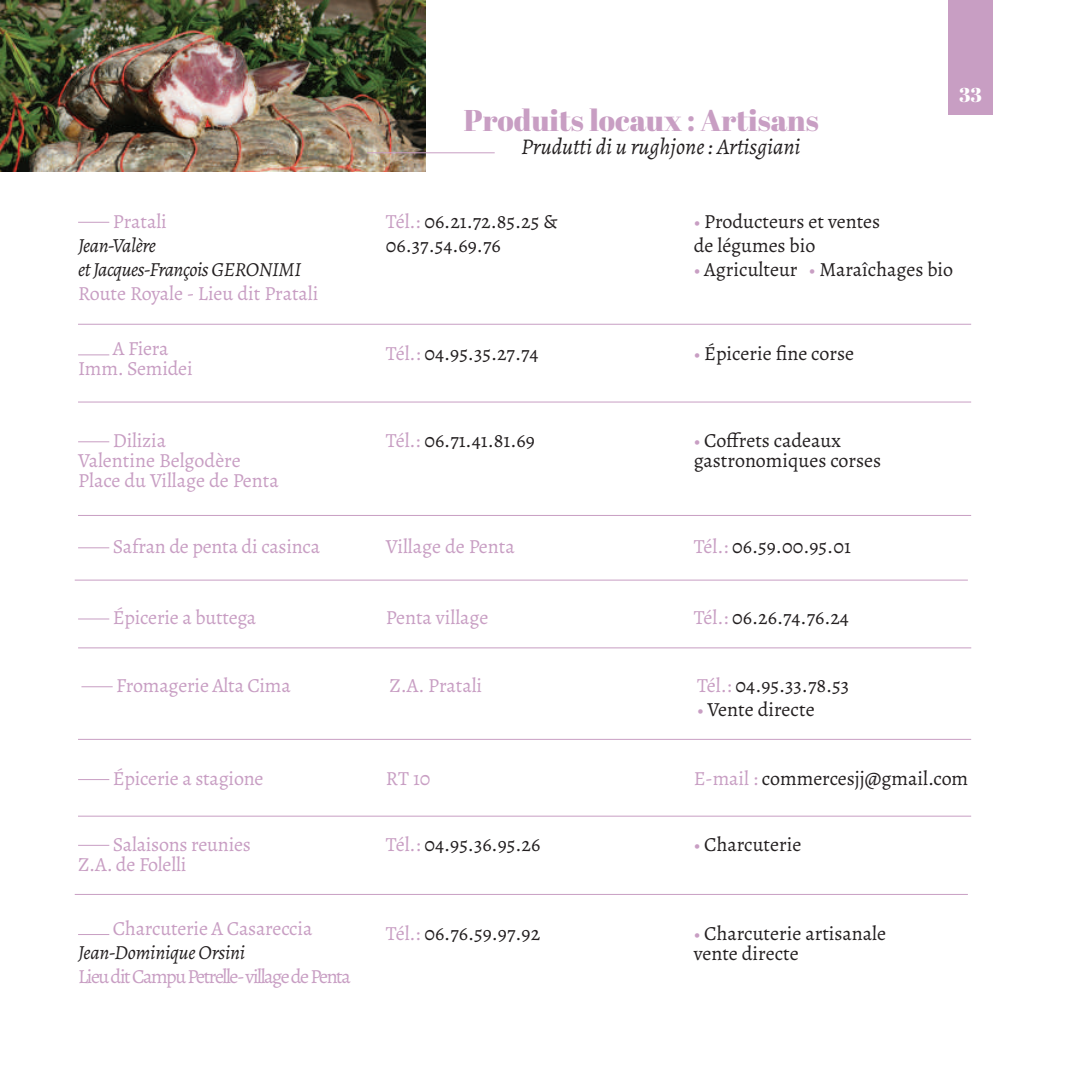
<style>
.page{position:relative;width:1071px;height:1092px;background:#fff}
.page>*{position:absolute;margin:0;border:0;box-sizing:border-box;transform-origin:0 0}
.t1{font:30px "Abril Fatface";color:#c89ec3}
.t2{font:italic 22.5px "Alegreya";color:#231f20}
.t3{font:20px/24px "Alegreya";color:#231f20}
.t4{font:20px/20px "Alegreya";letter-spacing:-.01em;color:#c89ec3}
.t5{font:italic 20px/24px "Alegreya";letter-spacing:-.02em;color:#231f20}
.t6{font:20px "Alegreya";letter-spacing:-.07em;color:#c89ec3}
.t7{font:20px "Abril Fatface";color:#fff}
.s1{color:#c89ec3}
</style>
<div class="page">
<img style="left:0;top:0;width:425px;height:171px">
<hr style="left:78px;top:222px;width:31px;height:1px;background:#c89ec3">
<hr style="left:78px;top:934px;width:31px;height:1px;background:#c89ec3">
<hr style="left:78px;top:441px;width:31px;height:1px;background:#c89ec3">
<hr style="left:78px;top:354px;width:31px;height:1px;background:#c89ec3">
<hr style="left:78px;top:547px;width:31px;height:1px;background:#c89ec3">
<hr style="left:78px;top:618px;width:31px;height:1px;background:#c89ec3">
<hr style="left:78px;top:779px;width:31px;height:1px;background:#c89ec3">
<hr style="left:78px;top:844px;width:31px;height:1px;background:#c89ec3">
<hr style="left:78px;top:324px;width:892px;height:1px;background:#c89ec3">
<hr style="left:78px;top:401px;width:892px;height:1px;background:#c89ec3">
<hr style="left:78px;top:515px;width:892px;height:1px;background:#c89ec3">
<hr style="left:75px;top:579px;width:892px;height:1px;background:#c89ec3">
<hr style="left:78px;top:738px;width:892px;height:1px;background:#c89ec3">
<hr style="left:78px;top:815px;width:892px;height:1px;background:#c89ec3">
<hr style="left:75px;top:893px;width:892px;height:1px;background:#c89ec3">
<hr style="left:81px;top:686px;width:32px;height:1px;background:#c89ec3">
<hr style="left:78px;top:647px;width:892px;height:1px;background:#c89ec3">
<hr style="left:367px;top:152px;width:127px;height:1px;background:#c89ec3">
<div style="left:948px;top:0;width:44px;height:114px;background:#c89ec3"></div>
<p class="t4" style="left:113px;top:211px;width:56px">Pratali</p>
<p class="t5" style="left:78px;top:232px;width:225px">Jean-Valère<br>et Jacques-François GERONIMI</p>
<p class="t4" style="left:78px;top:283px;width:242px">Route Royale - Lieu dit Pratali</p>
<h1 class="t1" style="left:463px;top:99px;width:356px">Produits locaux : Artisans</h1>
<p class="t2" style="left:521px;top:132px;width:280px">Prudutti di u rughjone : Artisgiani</p>
<p class="t7" style="left:958px;top:81px;width:24px">33</p>
<p class="t3" style="left:386px;top:209px;width:173px"><span class="s1">Tél. :</span> 06.21.72. 85.25 &amp;<br>06.37.54. 69.76</p>
<p class="t3" style="left:693px;top:209px;width:188px"><span class="s1">•</span> Producteurs et ventes de légumes bio</p>
<p class="t3" style="left:693px;top:257px;width:261px"><span class="s1">•</span> Agriculteur <span class="s1">•</span> Maraîchages bio</p>
<p class="t4" style="left:78px;top:338px;width:116px;text-align:center">A Fiera<br>Imm. Semidei</p>
<p class="t3" style="left:386px;top:341px;width:154px"><span class="s1">Tél. :</span> 04.95.35.27.74</p>
<p class="t3" style="left:693px;top:341px;width:162px"><span class="s1">•</span> Épicerie fine corse</p>
<p class="t4" style="left:78px;top:430px;width:202px;text-indent:35px">Dilizia<br>Valentine Belgodère<br>Place du Village de Penta</p>
<p class="t3" style="left:386px;top:428px;width:150px"><span class="s1">Tél. :</span> 06.71.41. 81. 69</p>
<p class="t3" style="left:693px;top:430px;width:189px;line-height:20px"><span class="s1">•</span> Coffrets cadeaux gastronomiques corses</p>
<p class="t4" style="left:113px;top:536px;width:209px">Safran de penta di casinca</p>
<p class="t4" style="left:386px;top:536px;width:130px">Village de Penta</p>
<p class="t3" style="left:693px;top:534px;width:158px"><span class="s1">Tél. :</span> 06.59.00.95.01</p>
<p class="t4" style="left:113px;top:607px;width:145px">Épicerie a buttega</p>
<p class="t4" style="left:386px;top:607px;width:104px">Penta village</p>
<p class="t3" style="left:693px;top:605px;width:157px"><span class="s1">Tél. :</span> 06.26.74.76.24</p>
<p class="t4" style="left:116px;top:675px;width:176px">Fromagerie Alta Cima</p>
<p class="t4" style="left:389px;top:675px;width:94px">Z.A. Pratali</p>
<p class="t3" style="left:697px;top:673px;width:153px"><span class="s1">Tél. :</span> 04.95.33.78.53</p>
<p class="t3" style="left:697px;top:697px;width:119px"><span class="s1">•</span> Vente directe</p>
<p class="t4" style="left:113px;top:768px;width:152px">Épicerie a stagione</p>
<p class="t4" style="left:386px;top:768px;width:46px">RT 10</p>
<p class="t3" style="left:693px;top:766px;width:276px"><span class="s1">E-mail :</span> commercesjj@gmail.com</p>
<p class="t4" style="left:78px;top:833px;width:174px;text-indent:35px">Salaisons reunies<br>Z.A. de Folelli</p>
<p class="t3" style="left:386px;top:831px;width:156px"><span class="s1">Tél. :</span> 04.95.36.95.26</p>
<p class="t3" style="left:693px;top:831px;width:109px"><span class="s1">•</span> Charcuterie</p>
<p class="t4" style="left:113px;top:918px;width:201px">Charcuterie A Casareccia</p>
<p class="t5" style="left:78px;top:939px;width:168px">Jean-Dominique Orsini</p>
<p class="t6" style="left:78px;top:963px;width:274px">Lieu dit Campu Petrelle- village de Penta</p>
<p class="t3" style="left:386px;top:921px;width:156px"><span class="s1">Tél. :</span> 06.76.59.97.92</p>
<p class="t3" style="left:693px;top:923px;width:194px;line-height:20px"><span class="s1">•</span> Charcuterie artisanale vente directe</p>
</div>
